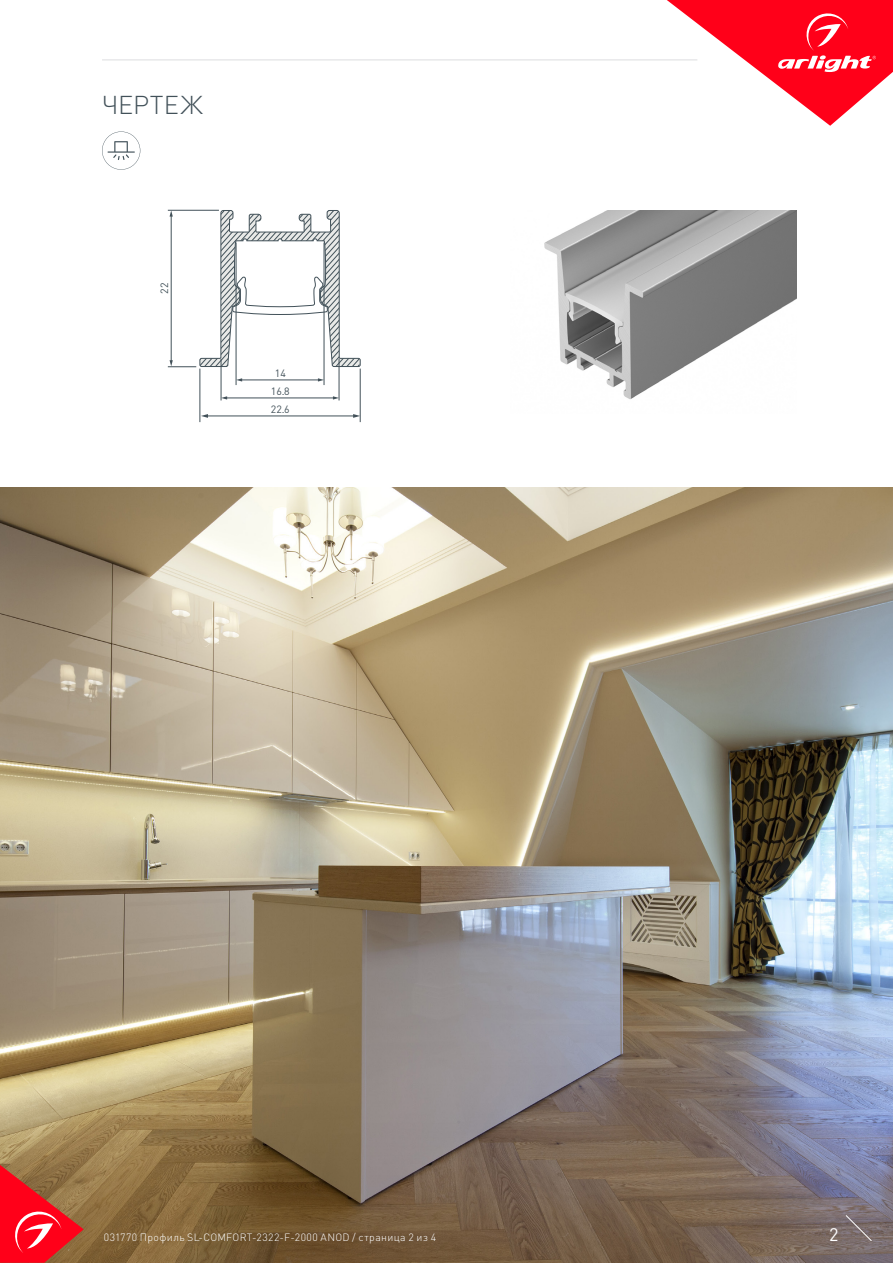
<style>
.page{position:relative;width:893px;height:1263px;background:#fff}
.page>*{position:absolute;margin:0;border:0;box-sizing:border-box;transform-origin:0 0}
.t1{font:300 25.5px "DIN Pro";letter-spacing:.01em;color:#425159}
.t2{font:18px "DIN Pro";color:#fff}
.t3{font:300 10.5px "DIN Pro";letter-spacing:.035em;color:#fff}
.t4{font:10.5px/17.7px "DIN Pro";color:#425159;text-align:center}
</style>
<div class="page">
<img style="left:0;top:487px;width:893px;height:776px">
<svg style="left:0;top:1165px;width:84px;height:98px;background:#d13a35"></svg>
<svg style="left:845px;top:1215px;width:27px;height:26px"></svg>
<svg style="left:667px;top:0;width:226px;height:126px"></svg>
<hr style="left:102px;top:60px;width:595px;height:1px;background:#dcdddf">
<img style="left:544px;top:210px;width:253px;height:190px">
<svg style="left:102px;top:131px;width:38px;height:39px"></svg>
<svg style="left:168px;top:210px;width:193px;height:157px"></svg>
<hr style="left:241px;top:380px;width:78px;height:1px;background:#425159">
<svg style="left:318px;top:378px;width:6px;height:4px"></svg>
<svg style="left:237px;top:378px;width:5px;height:4px"></svg>
<hr style="left:226px;top:398px;width:108px;height:1px;background:#425159">
<svg style="left:333px;top:396px;width:6px;height:4px"></svg>
<svg style="left:222px;top:396px;width:5px;height:4px"></svg>
<hr style="left:207px;top:416px;width:147px;height:1px;background:#425159">
<svg style="left:353px;top:414px;width:7px;height:4px"></svg>
<svg style="left:201px;top:414px;width:7px;height:4px"></svg>
<hr style="left:236px;top:242px;width:1px;height:143px;background:#425159">
<hr style="left:324px;top:242px;width:1px;height:143px;background:#425159">
<hr style="left:221px;top:359px;width:1px;height:41px;background:#425159">
<hr style="left:339px;top:359px;width:1px;height:41px;background:#425159">
<hr style="left:200px;top:369px;width:1px;height:53px;background:#425159">
<hr style="left:360px;top:369px;width:1px;height:53px;background:#425159">
<p class="t1" style="left:102px;top:87px;width:102px">ЧЕРТЕЖ</p>
<p class="t4" style="left:155px;top:294px;width:12px;rotate:-90deg">22</p>
<p class="t4" style="left:271px;top:364px;width:20px">14<br>16.8<br>22.6</p>
<p class="t3" style="left:104px;top:1230px;width:334px">031770 Профиль SL-COMFORT-2322-F-2000 ANOD / страница 2 из 4</p>
<p class="t2" style="left:829px;top:1222px;width:11px">2</p>
</div>
